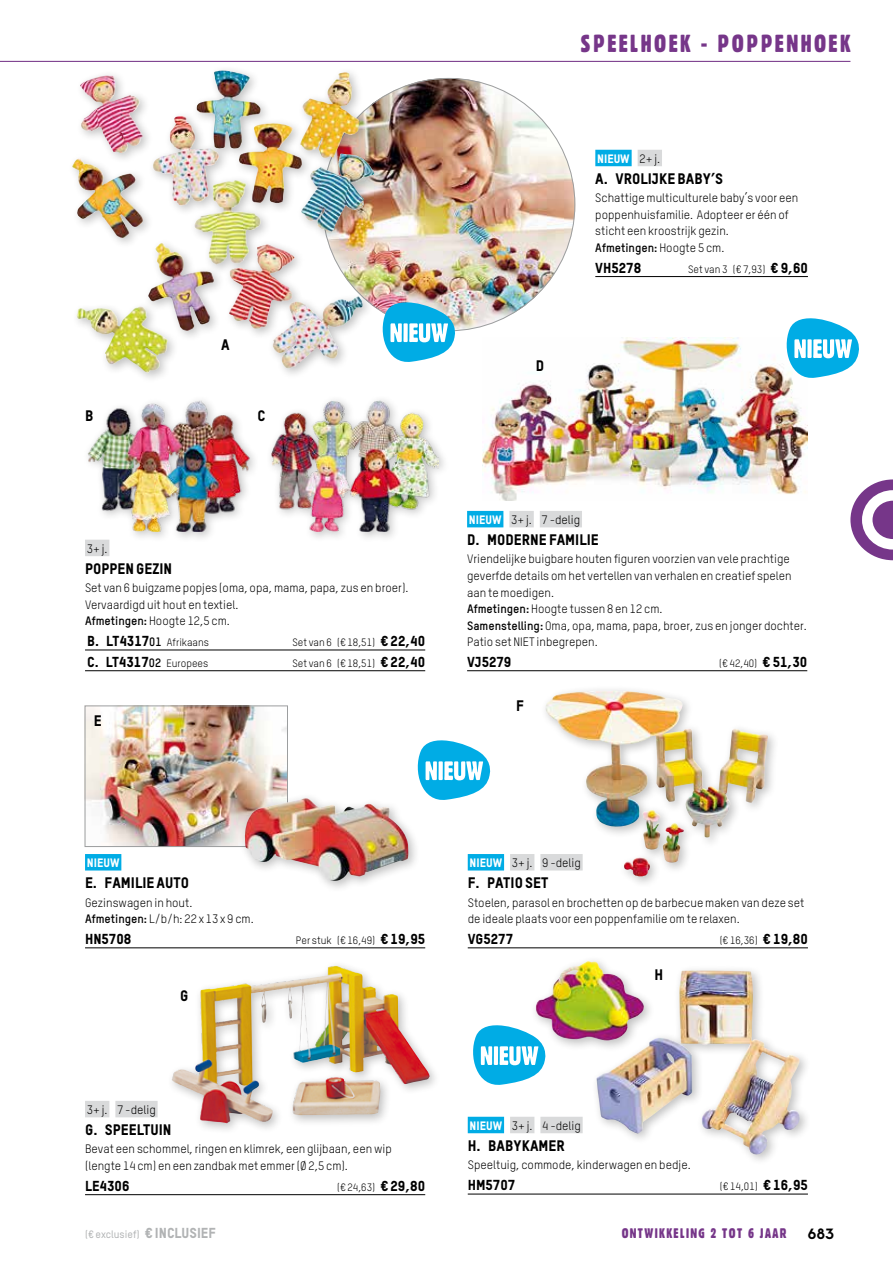
<style>
.page{position:relative;width:893px;height:1263px;background:#fff}
.page>*{position:absolute;margin:0;border:0;box-sizing:border-box;transform-origin:0 0}
.t1{font:24px "Gothic 821 Condensed BT";letter-spacing:.1em;color:#763689}
.t2{font:15px "TSTAR Headline";color:#000}
.t3{font:15px "Chalet Tokyo";color:#000}
.t4{font:14.25px "TSTAR Headline";color:#000}
.t5{font:13.5px "Gothic 821 Condensed BT";letter-spacing:.1em;color:#763689}
.t6{font:12px/16.5px "TSTAR";color:#000}
.t7{font:12px "TSTAR Headline";color:#fff}
.t8{font:10.5px "TSTAR";color:#000}
.t9{font:500 10.5px "TSTAR";color:#b1b3b4}
.s1{font-weight:700}
.s2{font-family:"TSTAR Headline";font-size:14.25px}
.s3{font-weight:700;font-size:12px}
.s4{font-family:"TSTAR";font-weight:700;font-size:12px}
.s5{font-family:"TSTAR";font-size:10.5px}
.s6{font-family:"TSTAR";color:#000}
.s7{font-family:"TSTAR Headline";color:#fff}
.s8{font-family:"TSTAR Headline";font-weight:400;font-size:14.25px}
</style>
<div class="page">
<svg style="left:850px;top:479px;width:43px;height:81px"></svg>
<hr style="left:0;top:61px;width:850px;height:1px;background:#763689">
<img style="left:87px;top:707px;width:199px;height:138px">
<div style="left:85px;top:705px;width:203px;height:142px;border:1px solid #9c9e9f"></div>
<img style="left:482px;top:337px;width:326px;height:163px">
<img style="left:322px;top:78px;width:253px;height:253px;border-radius:127px">
<div style="left:82px;top:395px;width:178px;height:149px;background:#000;opacity:.25"></div>
<img style="left:85px;top:400px;width:168px;height:132px">
<div style="left:266px;top:395px;width:184px;height:148px;background:#000;opacity:.25"></div>
<img style="left:271px;top:400px;width:168px;height:132px">
<div style="left:540px;top:685px;width:240px;height:203px;background:#000;opacity:.25"></div>
<img style="left:545px;top:691px;width:223px;height:146px">
<div style="left:239px;top:793px;width:181px;height:100px;background:#000;opacity:.25"></div>
<img style="left:245px;top:798px;width:163px;height:83px">
<div style="left:590px;top:964px;width:221px;height:202px;background:#000;opacity:.25"></div>
<img style="left:649px;top:970px;width:151px;height:185px">
<div style="left:530px;top:956px;width:126px;height:96px;background:#000;opacity:.25"></div>
<img style="left:536px;top:961px;width:109px;height:79px">
<div style="left:166px;top:960px;width:275px;height:175px;background:#000;opacity:.25"></div>
<img style="left:172px;top:966px;width:162px;height:157px">
<div style="left:467px;top:511px;width:36px;height:16px;background:#00ace5"></div>
<div style="left:509px;top:511px;width:25px;height:16px;background:#d9dadb"></div>
<div style="left:540px;top:511px;width:42px;height:16px;background:#d9dadb"></div>
<hr style="left:467px;top:670px;width:340px;height:1px;background:#000">
<div style="left:595px;top:150px;width:37px;height:16px;background:#00ace5"></div>
<div style="left:638px;top:150px;width:24px;height:16px;background:#d9dadb"></div>
<hr style="left:595px;top:276px;width:213px;height:1px;background:#000">
<div style="left:67px;top:65px;width:318px;height:319px;background:#000;opacity:.25"></div>
<img style="left:80px;top:71px;width:280px;height:91px">
<div style="left:85px;top:540px;width:24px;height:16px;background:#d9dadb"></div>
<hr style="left:85px;top:650px;width:340px;height:1px;background:#000">
<hr style="left:85px;top:670px;width:340px;height:1px;background:#000">
<div style="left:468px;top:854px;width:36px;height:16px;background:#00ace5"></div>
<div style="left:510px;top:854px;width:24px;height:16px;background:#d9dadb"></div>
<div style="left:540px;top:854px;width:43px;height:16px;background:#d9dadb"></div>
<hr style="left:468px;top:947px;width:340px;height:1px;background:#000">
<div style="left:85px;top:854px;width:36px;height:16px;background:#00ace5"></div>
<hr style="left:85px;top:947px;width:340px;height:1px;background:#000">
<div style="left:468px;top:1117px;width:36px;height:16px;background:#00ace5"></div>
<div style="left:510px;top:1117px;width:24px;height:16px;background:#d9dadb"></div>
<div style="left:540px;top:1117px;width:43px;height:16px;background:#d9dadb"></div>
<hr style="left:468px;top:1194px;width:340px;height:1px;background:#000">
<div style="left:85px;top:1101px;width:24px;height:16px;background:#d9dadb"></div>
<div style="left:115px;top:1101px;width:43px;height:16px;background:#d9dadb"></div>
<hr style="left:85px;top:1194px;width:340px;height:1px;background:#000">
<svg style="left:473px;top:1025px;width:72px;height:60px"></svg>
<svg style="left:383px;top:302px;width:72px;height:60px"></svg>
<svg style="left:418px;top:740px;width:72px;height:60px"></svg>
<svg style="left:787px;top:318px;width:72px;height:60px"></svg>
<h1 class="t1" style="left:580px;top:29px;width:272px">SPEELHOEK - POPPENHOEK</h1>
<p class="t2" style="left:221px;top:335px;width:10px">A</p>
<p class="t2" style="left:85px;top:407px;width:10px">B</p>
<p class="t2" style="left:258px;top:407px;width:10px">C</p>
<p class="t6" style="left:87px;top:540px;width:22px">3+ j.</p>
<p class="t2" style="left:85px;top:559px;width:89px">POPPEN GEZIN</p>
<p class="t6" style="left:85px;top:580px;width:325px">Set van 6 buigzame popjes (oma, opa, mama, papa, zus en broer).<br>Vervaardigd uit hout en textiel.<br><span class="s1">Afmetingen:</span> Hoogte 12,5 cm.</p>
<p class="t8" style="left:87px;top:636px;width:123px"><span class="s2">B. LT4317</span><span class="s3">01</span> Afrikaans</p>
<p class="t8" style="left:292px;top:636px;width:134px">Set van 6 (€ 18,51) <span class="s2">€ 22,40</span></p>
<p class="t4" style="left:87px;top:653px;width:123px">C. LT4317<span class="s4">02</span> <span class="s5">Europees</span></p>
<p class="t8" style="left:292px;top:657px;width:134px">Set van 6 (€ 18,51) <span class="s2">€ 22,40</span></p>
<p class="t2" style="left:94px;top:711px;width:9px">E</p>
<p class="t2" style="left:536px;top:357px;width:10px">D</p>
<p class="t7" style="left:597px;top:151px;width:64px">NIEUW <span class="s6">2+ j.</span></p>
<p class="t2" style="left:595px;top:169px;width:129px">A. VROLIJKE BABY’S</p>
<p class="t6" style="left:595px;top:190px;width:205px">Schattige multiculturele baby’s voor een poppenhuisfamilie. Adopteer er één of sticht een kroostrijk gezin.<br><span class="s1">Afmetingen:</span> Hoogte 5 cm.</p>
<p class="t4" style="left:595px;top:259px;width:47px">VH5278</p>
<p class="t8" style="left:688px;top:262px;width:121px">Set van 3 (€ 7,93) <span class="s2">€ 9,60</span></p>
<p class="t6" style="left:469px;top:511px;width:113px"><span class="s7">NIEUW</span> 3+ j. 7 -delig</p>
<p class="t2" style="left:467px;top:530px;width:133px">D. MODERNE FAMILIE</p>
<p class="t6" style="left:467px;top:551px;width:341px">Vriendelijke buigbare houten figuren voorzien van vele prachtige geverfde details om het vertellen van verhalen en creatief spelen aan te moedigen.<br><span class="s1">Afmetingen:</span> Hoogte tussen 8 en 12 cm.<br><span class="s1">Samenstelling:</span> Oma, opa, mama, papa, broer, zus en jonger dochter.<br>Patio set NIET inbegrepen.</p>
<p class="t4" style="left:467px;top:653px;width:46px">VJ5279</p>
<p class="t8" style="left:719px;top:657px;width:90px">(€ 42,40) <span class="s2">€ 51,30</span></p>
<p class="t2" style="left:516px;top:696px;width:9px">F</p>
<p class="t7" style="left:87px;top:855px;width:34px">NIEUW</p>
<p class="t2" style="left:85px;top:873px;width:106px">E. FAMILIE AUTO</p>
<p class="t6" style="left:85px;top:894px;width:170px">Gezinswagen in hout.<br><span class="s1">Afmetingen:</span> L/b/h: 22 x 13 x 9 cm.</p>
<p class="t4" style="left:85px;top:930px;width:48px">HN5708</p>
<p class="t8" style="left:296px;top:934px;width:131px">Per stuk (€ 16,49) <span class="s2">€ 19,95</span></p>
<p class="t2" style="left:180px;top:986px;width:10px">G</p>
<p class="t6" style="left:87px;top:1101px;width:70px">3+ j. 7 -delig</p>
<p class="t2" style="left:85px;top:1120px;width:88px">G. SPEELTUIN</p>
<p class="t6" style="left:85px;top:1141px;width:308px">Bevat een schommel, ringen en klimrek, een glijbaan, een wip (lengte 14 cm) en een zandbak met emmer (Ø 2,5 cm).</p>
<p class="t4" style="left:85px;top:1177px;width:46px">LE4306</p>
<p class="t8" style="left:337px;top:1180px;width:90px">(€ 24,63) <span class="s2">€ 29,80</span></p>
<p class="t6" style="left:470px;top:854px;width:113px"><span class="s7">NIEUW</span> 3+ j. 9 -delig</p>
<p class="t2" style="left:468px;top:873px;width:82px">F. PATIO SET</p>
<p class="t6" style="left:468px;top:894px;width:338px">Stoelen, parasol en brochetten op de barbecue maken van deze set de ideale plaats voor een poppenfamilie om te relaxen.</p>
<p class="t4" style="left:468px;top:930px;width:47px">VG5277</p>
<p class="t8" style="left:720px;top:934px;width:90px">(€ 16,36) <span class="s2">€ 19,80</span></p>
<p class="t2" style="left:654px;top:966px;width:10px">H</p>
<p class="t6" style="left:470px;top:1117px;width:113px"><span class="s7">NIEUW</span> 3+ j. 4 -delig</p>
<p class="t2" style="left:468px;top:1136px;width:99px">H. BABYKAMER</p>
<p class="t6" style="left:468px;top:1157px;width:224px">Speeltuig, commode, kinderwagen en bedje.</p>
<p class="t4" style="left:468px;top:1176px;width:49px">HM5707</p>
<p class="t8" style="left:720px;top:1180px;width:90px">(€ 14,01) <span class="s2">€ 16,95</span></p>
<p class="t9" style="left:85px;top:1228px;width:132px">(€ exclusief) <span class="s8">€ INCLUSIEF</span></p>
<p class="t5" style="left:622px;top:1225px;width:167px">ONTWIKKELING 2 TOT 6 JAAR</p>
<p class="t3" style="left:808px;top:1224px;width:28px">683</p>
</div>
